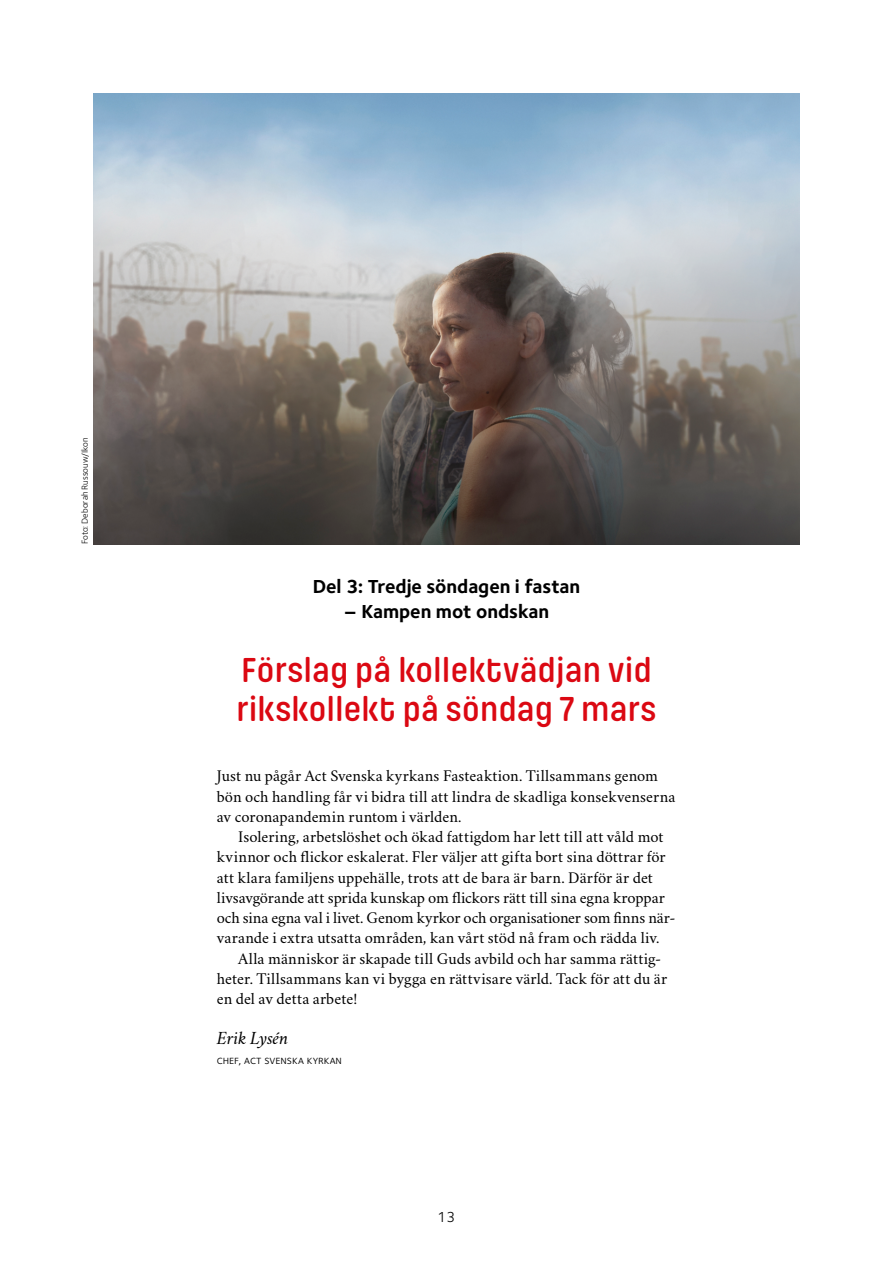
<style>
.page{position:relative;width:893px;height:1263px;background:#fff}
.page>*{position:absolute;margin:0;border:0;box-sizing:border-box;transform-origin:0 0}
.Rubrik_kollektvädjan{font:600 36px/39px "Pilcrow Soft";letter-spacing:-.01em;color:#db0812}
.Underrubrik_fet_H2{font:700 19.5px "Foundry Sterling OT3";color:#000}
.Underskrivare{font:italic 18.75px "Crimson Svk 2.0";letter-spacing:-.015em;color:#000}
.Crimson_brödtext_11{font:16.5px/20.2px "Crimson Svk 2.0";color:#000}
.Crimson_brödtext_u_i{font:16.5px/20.2px "Crimson Svk 2.0";letter-spacing:.005em;color:#000}
.t1{font:15px "Foundry Sterling OT3";color:#000}
.Titel{font:12px "Foundry Sterling OT3";color:#000}
.t2{font:9px "Foundry Sterling OT3";letter-spacing:.01em;color:#000}
</style>
<div class="page">
<img style="left:94px;top:94px;width:705px;height:450px">
<p class="t2" style="left:78px;top:544px;width:108px;rotate:-90deg">Foto: Deborah Russouw/Ikon</p>
<h2 class="Underrubrik_fet_H2" style="left:313px;top:571px;width:269px">Del 3: Tredje söndagen i fastan</h2>
<h2 class="Underrubrik_fet_H2" style="left:344px;top:596px;width:207px">– Kampen mot ondskan</h2>
<h1 class="Rubrik_kollektvädjan" style="left:236px;top:651px;width:422px">Förslag på kollektvädjan vid rikskollekt på söndag 7 mars</h1>
<p class="Crimson_brödtext_u_i" style="left:217px;top:765px;width:460px">Just nu pågår Act Svenska kyrkans Fasteaktion. Tillsammans genom bön och handling får vi bidra till att lindra de skadliga konsekvenserna av coronapandemin runtom i världen.</p>
<p class="Crimson_brödtext_11" style="left:217px;top:826px;width:460px;text-indent:21px">Isolering, arbetslöshet och ökad fattigdom har lett till att våld mot kvinnor och flickor eskalerat. Fler väljer att gifta bort sina döttrar för att klara familjens uppehälle, trots att de bara är barn. Därför är det livsavgörande att sprida kunskap om flickors rätt till sina egna kroppar och sina egna val i livet. Genom kyrkor och organisationer som finns när&shy;varande i extra utsatta områden, kan vårt stöd nå fram och rädda liv.</p>
<p class="Crimson_brödtext_11" style="left:217px;top:947px;width:452px;text-indent:21px">Alla människor är skapade till Guds avbild och har samma rättig&shy;heter. Tillsammans kan vi bygga en rättvisare värld. Tack för att du är en del av detta arbete!</p>
<p class="Underskrivare" style="left:217px;top:1026px;width:73px">Erik Lysén</p>
<p class="Titel" style="left:217px;top:1051px;width:127px">Chef, Act Svenska kyrkan</p>
<p class="t1" style="left:438px;top:1206px;width:19px">13</p>
</div>
